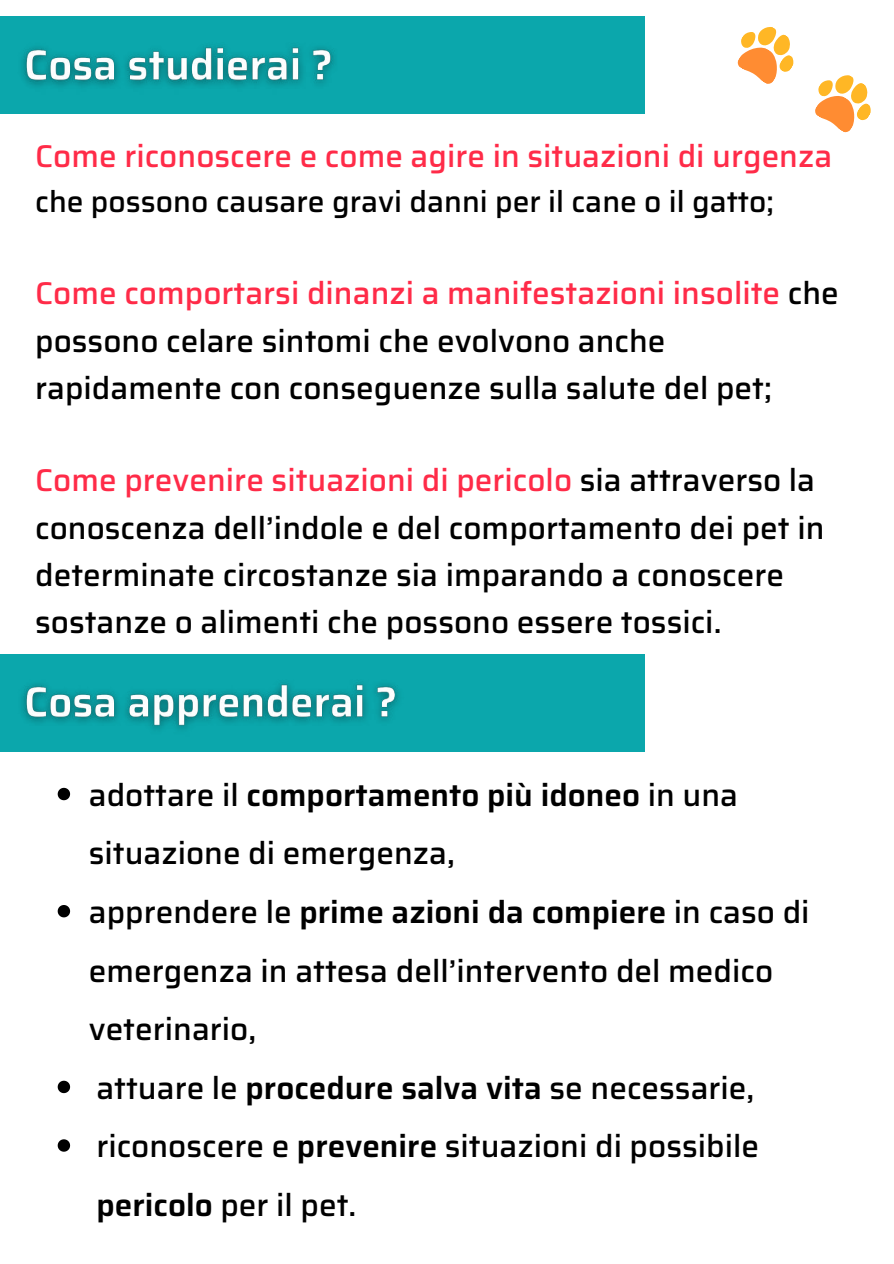
<style>
.page{position:relative;width:894px;height:1264px;background:#fff}
.page>*{position:absolute;margin:0;border:0;box-sizing:border-box;transform-origin:0 0}
.t1{font:500 31.5px/58.5px "Saira";color:#000}
.t2{font:500 31.5px "Saira";color:#ff2b48}
.t3{font:500 30px "Saira";color:#000}
.s1{color:#ff2b48}
.s2{font-weight:600}
</style>
<div class="page">
<div style="left:0;top:16px;width:644px;height:97px;background:#0ba7ac"></div>
<svg style="left:815px;top:75px;width:56px;height:58px"></svg>
<div style="left:0;top:654px;width:644px;height:97px;background:#0ba7ac"></div>
<svg style="left:737px;top:27px;width:57px;height:57px"></svg>
<img style="left:22px;top:47px;width:312px;height:39px">
<svg style="left:58px;top:787px;width:12px;height:13px"></svg>
<svg style="left:58px;top:905px;width:12px;height:12px"></svg>
<svg style="left:58px;top:1080px;width:12px;height:13px"></svg>
<svg style="left:58px;top:1139px;width:12px;height:12px"></svg>
<img style="left:22px;top:684px;width:377px;height:45px">
<p class="t2" style="left:35px;top:131px;width:798px">Come riconoscere e come agire in situazioni di urgenza</p>
<p class="t3" style="left:35px;top:178px;width:740px">che possono causare gravi danni per il cane o il gatto;</p>
<p class="t1" style="left:35px;top:270px;width:805px;line-height:47.2px"><span class="s1">Come comportarsi dinanzi a manifestazioni insolite</span> che possono celare sintomi che evolvono anche rapidamente con conseguenze sulla salute del pet;</p>
<p class="t1" style="left:35px;top:457px;width:790px;line-height:47.2px"><span class="s1">Come prevenire situazioni di pericolo</span> sia attraverso la conoscenza dell’indole e del comportamento dei pet in determinate circostanze sia imparando a conoscere sostanze o alimenti che possono essere tossici.</p>
<p class="t1" style="left:89px;top:765px;width:722px">adottare il <span class="s2">comportamento più idoneo</span> in una situazione di emergenza,<br>apprendere le <span class="s2">prime azioni da compiere</span> in caso di emergenza in attesa dell’intervento del medico veterinario,<br>attuare le <span class="s2">procedure salva vita</span> se necessarie, riconoscere e <span class="s2">prevenire</span> situazioni di possibile <span class="s2">pericolo</span> per il pet.</p>
</div>
